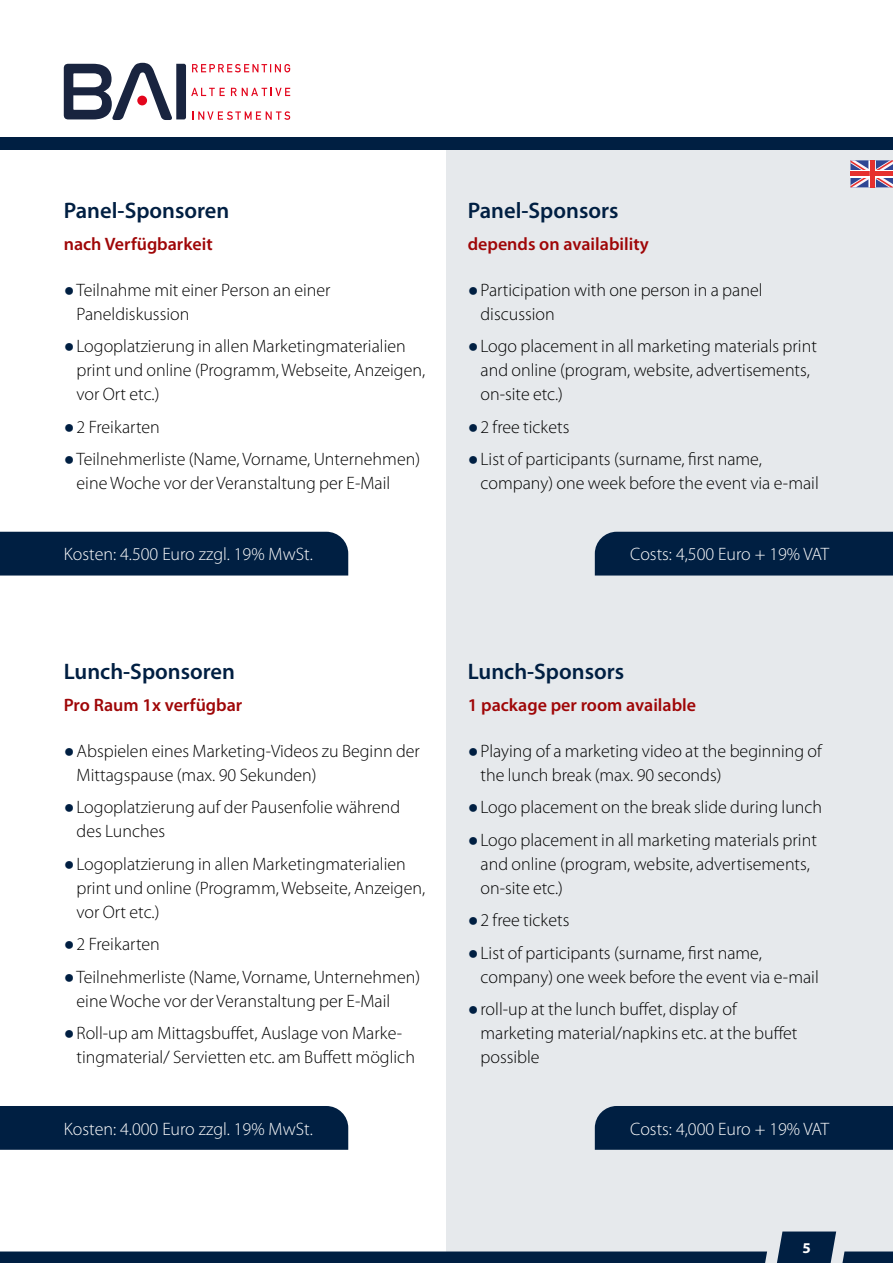
<style>
.page{position:relative;width:893px;height:1263px;background:#fff}
.page>*{position:absolute;margin:0;border:0;box-sizing:border-box;transform-origin:0 0}
.t1{font:600 22.5px "Myriad Pro";color:#001f42}
.t2{font:300 18px/24px "Myriad Pro";color:#000}
.t3{font:300 18px "Myriad Pro";color:#fff}
.t4{font:600 18px "Myriad Pro";color:#9f0607}
.t5{font:700 15px "Myriad Pro";color:#fff}
.s1{font-family:"Arial Narrow";font-weight:400;color:#001f42}
</style>
<div class="page">
<div style="left:446px;top:143px;width:447px;height:1120px;background:#e6e9ec"></div>
<svg style="left:850px;top:160px;width:43px;height:27px"></svg>
<div style="left:870px;top:160px;width:5px;height:27px;background:#e6302e"></div>
<div style="left:0;top:532px;width:348px;height:43px;background:#001f42"></div>
<div style="left:0;top:1106px;width:348px;height:44px;background:#001f42"></div>
<div style="left:595px;top:532px;width:298px;height:43px;background:#001f42"></div>
<div style="left:595px;top:1106px;width:298px;height:44px;background:#001f42"></div>
<svg style="left:777px;top:1231px;width:59px;height:32px;background:#173453"></svg>
<svg style="left:0;top:1251px;width:767px;height:12px;background:#0a2849"></svg>
<svg style="left:842px;top:1251px;width:51px;height:12px"></svg>
<svg style="left:64px;top:63px;width:226px;height:57px"></svg>
<div style="left:0;top:137px;width:893px;height:13px;background:#001f42"></div>
<p class="t1" style="left:64px;top:196px;width:167px">Panel-Sponsoren</p>
<p class="t4" style="left:64px;top:233px;width:150px">nach Verfügbarkeit</p>
<p class="t2" style="left:77px;top:277px;width:255px;text-indent:-13px"><span class="s1">●</span>Teilnahme mit einer Person an einer<br>Paneldiskussion</p>
<p class="t2" style="left:77px;top:334px;width:350px;text-indent:-13px"><span class="s1">●</span>Logoplatzierung in allen Marketingmaterialien print und online (Programm, Webseite, Anzeigen, vor Ort etc.)</p>
<p class="t2" style="left:64px;top:414px;width:98px"><span class="s1">●</span>2 Freikarten</p>
<p class="t2" style="left:77px;top:447px;width:345px;text-indent:-13px"><span class="s1">●</span>Teilnehmerliste (Name, Vorname, Unternehmen) eine Woche vor der Veranstaltung per E-Mail</p>
<p class="t3" style="left:64px;top:543px;width:251px">Kosten: 4.500 Euro zzgl. 19% MwSt.</p>
<p class="t1" style="left:64px;top:657px;width:173px">Lunch-Sponsoren</p>
<p class="t4" style="left:64px;top:694px;width:180px">Pro Raum 1x verfügbar</p>
<p class="t2" style="left:77px;top:738px;width:345px;text-indent:-13px"><span class="s1">●</span>Abspielen eines Marketing-Videos zu Beginn der<br>Mittagspause (max. 90 Sekunden)</p>
<p class="t2" style="left:77px;top:795px;width:325px;text-indent:-13px"><span class="s1">●</span>Logoplatzierung auf der Pausenfolie während des Lunches</p>
<p class="t2" style="left:77px;top:851px;width:350px;text-indent:-13px"><span class="s1">●</span>Logoplatzierung in allen Marketingmaterialien print und online (Programm, Webseite, Anzeigen, vor Ort etc.)</p>
<p class="t2" style="left:64px;top:932px;width:98px"><span class="s1">●</span>2 Freikarten</p>
<p class="t2" style="left:77px;top:964px;width:345px;text-indent:-13px"><span class="s1">●</span>Teilnehmerliste (Name, Vorname, Unternehmen) eine Woche vor der Veranstaltung per E-Mail</p>
<p class="t2" style="left:77px;top:1021px;width:340px;text-indent:-13px"><span class="s1">●</span>Roll-up am Mittagsbuffet, Auslage von Marke&shy;tingmaterial/ Servietten etc. am Buffett möglich</p>
<p class="t3" style="left:64px;top:1118px;width:251px">Kosten: 4.000 Euro zzgl. 19% MwSt.</p>
<p class="t1" style="left:468px;top:196px;width:152px">Panel-Sponsors</p>
<p class="t4" style="left:468px;top:233px;width:183px">depends on availability</p>
<p class="t2" style="left:480px;top:277px;width:284px;text-indent:-13px"><span class="s1">●</span>Participation with one person in a panel discussion</p>
<p class="t2" style="left:480px;top:334px;width:338px;text-indent:-13px"><span class="s1">●</span>Logo placement in all marketing materials print and online (program, website, advertisements, on-site etc.)</p>
<p class="t2" style="left:468px;top:414px;width:103px"><span class="s1">●</span>2 free tickets</p>
<p class="t2" style="left:480px;top:447px;width:340px;text-indent:-13px"><span class="s1">●</span>List of participants (surname, first name, company) one week before the event via e-mail</p>
<p class="t3" style="left:630px;top:543px;width:200px">Costs: 4,500 Euro + 19% VAT</p>
<p class="t1" style="left:468px;top:657px;width:158px">Lunch-Sponsors</p>
<p class="t4" style="left:468px;top:694px;width:230px">1 package per room available</p>
<p class="t2" style="left:480px;top:738px;width:343px;text-indent:-13px"><span class="s1">●</span>Playing of a marketing video at the beginning of the lunch break (max. 90 seconds)</p>
<p class="t2" style="left:468px;top:795px;width:356px"><span class="s1">●</span>Logo placement on the break slide during lunch</p>
<p class="t2" style="left:480px;top:827px;width:338px;text-indent:-13px"><span class="s1">●</span>Logo placement in all marketing materials print and online (program, website, advertisements, on-site etc.)</p>
<p class="t2" style="left:468px;top:908px;width:103px"><span class="s1">●</span>2 free tickets</p>
<p class="t2" style="left:480px;top:940px;width:340px;text-indent:-13px"><span class="s1">●</span>List of participants (surname, first name, company) one week before the event via e-mail</p>
<p class="t2" style="left:480px;top:997px;width:318px;text-indent:-13px"><span class="s1">●</span>roll-up at the lunch buffet, display of marketing material/napkins etc. at the buffet possible</p>
<p class="t3" style="left:630px;top:1118px;width:200px">Costs: 4,000 Euro + 19% VAT</p>
<p class="t5" style="left:802px;top:1238px;width:10px">5</p>
</div>
